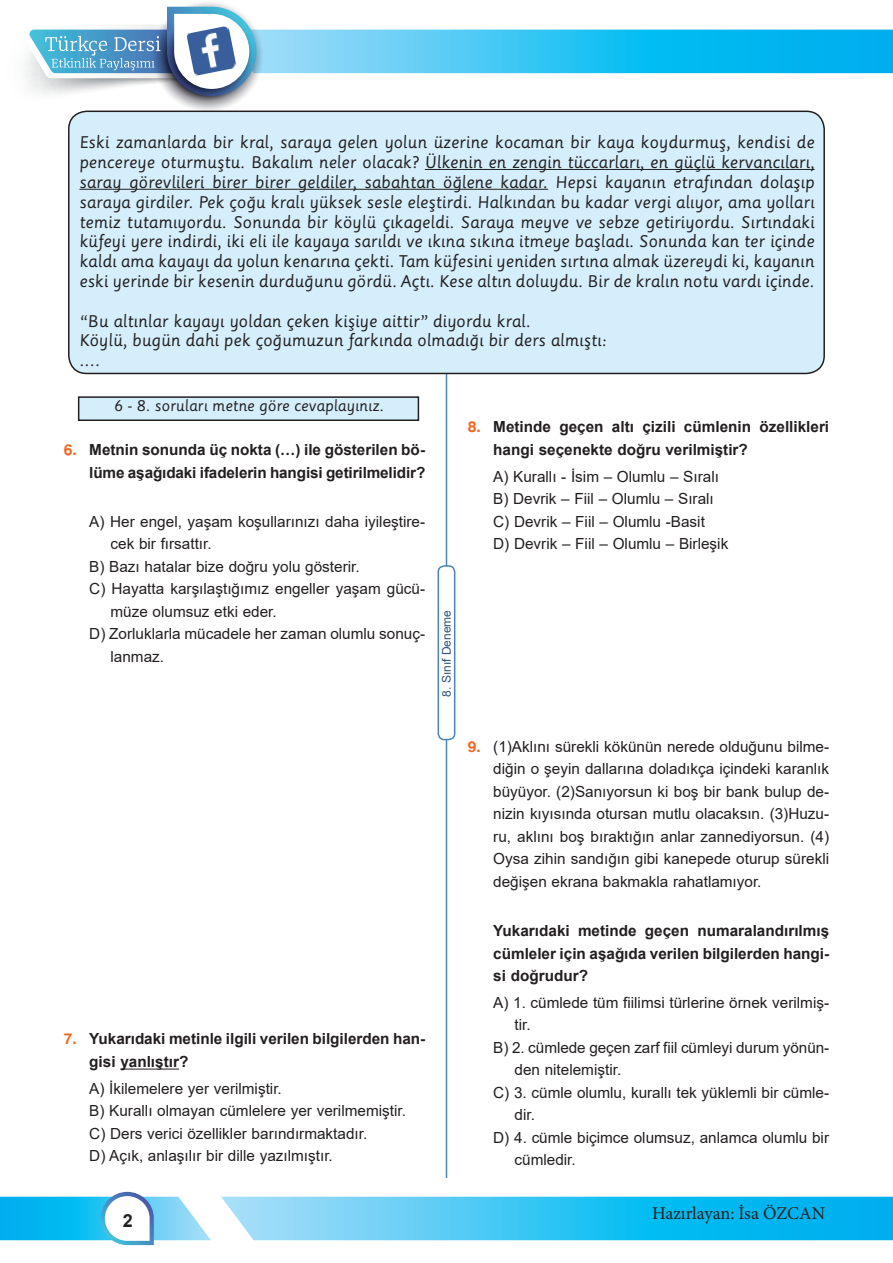
<style>
.page{position:relative;width:893px;height:1263px;background:#fff}
.page>*{position:absolute;margin:0;border:0;box-sizing:border-box;transform-origin:0 0}
.t1{font:18px "Minion Pro";color:#231f20}
.t2{font:700 18px "Arial";color:#231f20}
.t3{font:16.5px/19.8px "matemito 2016";color:#231f20;text-align:justify}
.ABCD_sklar{font:15.3px/22.5px "Arial";color:#231f20}
.soru_bold{font:700 15.3px/22.5px "Arial";color:#231f20}
.soru_plain{font:15.3px/22.5px "Arial";color:#231f20;text-align:justify}
.t4{font:15px "matemito 2016";color:#231f20}
.t5{font:12px "Arial";color:#325178}
.s1{font-family:"Swis 721 BT Bold";font-weight:400;color:#f36621}
.s2{font-family:"Swis 721 BT Bold";color:#f36621}
</style>
<div class="page">
<svg style="left:151px;top:0;width:112px;height:112px"></svg>
<svg style="left:221px;top:1197px;width:672px;height:43px;background:#3dc5f3"></svg>
<svg style="left:0;top:1192px;width:211px;height:53px"></svg>
<svg style="left:25px;top:7px;width:868px;height:99px"></svg>
<img style="left:186px;top:26px;width:51px;height:50px">
<hr style="left:446px;top:128px;width:1px;height:1050px;background:#4984b4">
<div style="left:438px;top:566px;width:17px;height:173px;background:#fff;border-radius:6px"></div>
<div style="left:438px;top:565px;width:17px;height:175px;border:2px solid #4984b4;border-radius:6px"></div>
<hr style="left:120px;top:1069px;width:59px;height:1px;background:#231f20">
<div style="left:69px;top:111px;width:755px;height:262px;background:#d4effb;border-radius:18px"></div>
<div style="left:68px;top:111px;width:757px;height:263px;border:2px solid #231f20;border-radius:18px"></div>
<hr style="left:425px;top:169px;width:390px;height:1px;background:#231f20">
<hr style="left:79px;top:189px;width:469px;height:1px;background:#231f20">
<div style="left:79px;top:397px;width:339px;height:23px;background:#d4effb"></div>
<div style="left:78px;top:396px;width:341px;height:25px;border:2px solid #231f20"></div>
<p class="t3" style="left:79px;top:133px;width:737px">Eski zamanlarda bir kral, saraya gelen yolun üzerine kocaman bir kaya koydurmuş, kendisi de pencereye oturmuştu. Bakalım neler olacak? Ülkenin en zengin tüccarları, en güçlü kervancıları, saray görevlileri birer birer geldiler, sabahtan öğlene kadar. Hepsi kayanın etrafından dolaşıp saraya girdiler. Pek çoğu kralı yüksek sesle eleştirdi. Halkından bu kadar vergi alıyor, ama yolları temiz tutamıyordu. Sonunda bir köylü çıkageldi. Saraya meyve ve sebze getiriyordu. Sırtındaki küfeyi yere indirdi, iki eli ile kayaya sarıldı ve ıkına sıkına itmeye başladı. Sonunda kan ter içinde kaldı ama kayayı da yolun kenarına çekti. Tam küfesini yeniden sırtına almak üzereydi ki, kayanın eski yerinde bir kesenin durduğunu gördü. Açtı. Kese altın doluydu. Bir de kralın notu vardı içinde.</p>
<p class="t3" style="left:79px;top:311px;width:453px">“Bu altınlar kayayı yoldan çeken kişiye aittir” diyordu kral.</p>
<p class="t3" style="left:79px;top:331px;width:529px">Köylü, bugün dahi pek çoğumuzun farkında olmadığı bir ders almıştı:</p>
<p class="t3" style="left:79px;top:351px;width:22px">....</p>
<p class="t4" style="left:114px;top:396px;width:271px">6 - 8. soruları metne göre cevaplayınız.</p>
<p class="soru_bold" style="left:64px;top:438px;width:363px;text-align:right"><span class="s1">6.</span> Metnin sonunda üç nokta (…) ile gösterilen bö&shy;lüme aşağıdaki ifadelerin hangisi getirilmelidir?</p>
<p class="ABCD_sklar" style="left:111px;top:510px;width:316px;text-indent:-21px">A) Her engel, yaşam koşullarınızı daha iyileştire&shy;cek bir fırsattır.</p>
<p class="ABCD_sklar" style="left:89px;top:555px;width:272px">B) Bazı hatalar bize doğru yolu gösterir.</p>
<p class="ABCD_sklar" style="left:111px;top:577px;width:316px;text-indent:-21px">C) Hayatta karşılaştığımız engeller yaşam gücü&shy;müze olumsuz etki eder.</p>
<p class="ABCD_sklar" style="left:111px;top:622px;width:316px;text-indent:-21px">D) Zorluklarla mücadele her zaman olumlu sonuç&shy;lanmaz.</p>
<p class="t5" style="left:438px;top:697px;width:88px;rotate:-90deg">8. Sınıf Deneme</p>
<p class="soru_bold" style="left:493px;top:416px;width:337px;text-indent:-26px"><span class="s1">8.</span> Metinde geçen altı çizili cümlenin özellikleri hangi seçenekte doğru verilmiştir?</p>
<p class="ABCD_sklar" style="left:493px;top:465px;width:227px">A) Kurallı - İsim – Olumlu – Sıralı</p>
<p class="ABCD_sklar" style="left:493px;top:487px;width:222px">B) Devrik – Fiil – Olumlu – Sıralı</p>
<p class="ABCD_sklar" style="left:493px;top:510px;width:213px">C) Devrik – Fiil – Olumlu -Basit</p>
<p class="ABCD_sklar" style="left:493px;top:532px;width:237px">D) Devrik – Fiil – Olumlu – Birleşik</p>
<p class="soru_bold" style="left:89px;top:1028px;width:337px;text-indent:-26px"><span class="s1">7.</span> Yukarıdaki metinle ilgili verilen bilgilerden han&shy;gisi yanlıştır?</p>
<p class="ABCD_sklar" style="left:89px;top:1077px;width:194px">A) İkilemelere yer verilmiştir.</p>
<p class="ABCD_sklar" style="left:89px;top:1099px;width:318px">B) Kurallı olmayan cümlelere yer verilmemiştir.</p>
<p class="ABCD_sklar" style="left:89px;top:1122px;width:279px">C) Ders verici özellikler barındırmaktadır.</p>
<p class="ABCD_sklar" style="left:89px;top:1144px;width:245px">D) Açık, anlaşılır bir dille yazılmıştır.</p>
<p class="t2" style="left:123px;top:1207px;width:12px">2</p>
<p class="soru_plain" style="left:493px;top:735px;width:337px;text-indent:-26px"><span class="s2">9.</span> (1)Aklını sürekli kökünün nerede olduğunu bilme&shy;diğin o şeyin dallarına doladıkça içindeki karanlık büyüyor. (2)Sanıyorsun ki boş bir bank bulup de&shy;nizin kıyısında otursan mutlu olacaksın. (3)Huzu&shy;ru, aklını boş bıraktığın anlar zannediyorsun. (4)<br>Oysa zihin sandığın gibi kanepede oturup sürekli değişen ekrana bakmakla rahatlamıyor.</p>
<p class="soru_bold" style="left:493px;top:919px;width:337px;text-align:justify">Yukarıdaki metinde geçen numaralandırılmış cümleler için aşağıda verilen bilgilerden hangi&shy;si doğrudur?</p>
<p class="ABCD_sklar" style="left:514px;top:991px;width:316px;text-indent:-21px">A) 1. cümlede tüm fiilimsi türlerine örnek verilmiş&shy;tir.</p>
<p class="ABCD_sklar" style="left:514px;top:1036px;width:316px;text-indent:-21px">B) 2. cümlede geçen zarf fiil cümleyi durum yönün&shy;den nitelemiştir.</p>
<p class="ABCD_sklar" style="left:514px;top:1081px;width:316px;text-indent:-21px">C) 3. cümle olumlu, kurallı tek yüklemli bir cümle&shy;dir.</p>
<p class="ABCD_sklar" style="left:514px;top:1126px;width:316px;text-indent:-21px">D) 4. cümle biçimce olumsuz, anlamca olumlu bir cümledir.</p>
<p class="t1" style="left:652px;top:1201px;width:174px">Hazırlayan: İsa ÖZCAN</p>
</div>
